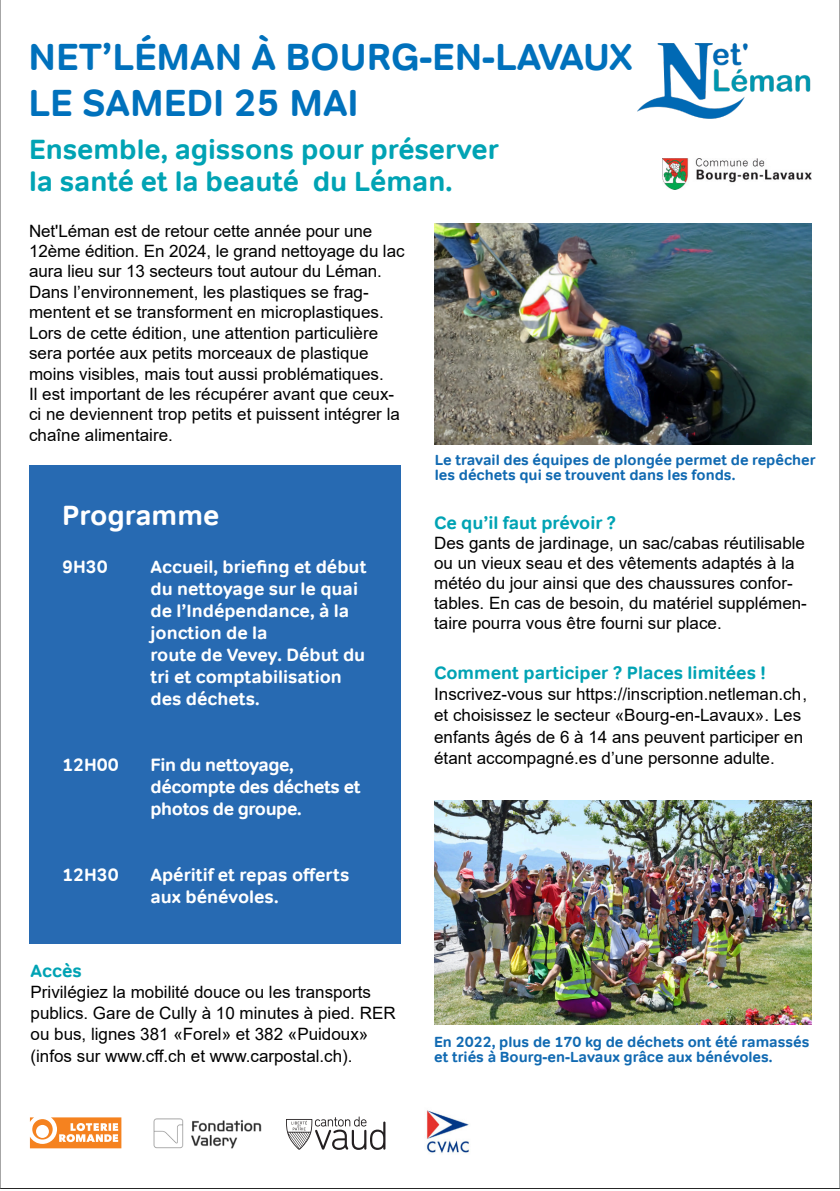
<style>
.page{position:relative;width:840px;height:1191px;background:#fff}
.page>*{position:absolute;margin:0;border:0;box-sizing:border-box;transform-origin:0 0}
.t1{font:700 38px/46px "Tondo";color:#0071bc}
.t2{font:700 28px/32px "Tondo";color:#00a3b4}
.t3{font:700 28px "Tondo";color:#fff}
.t4{font:700 18px/22px "Tondo";color:#fff}
.t5{font:700 18px "Tondo";color:#00a3b4}
.t6{font:700 18px/22px "Tondo";letter-spacing:-.02em;color:#fff}
.t7{font:17px/20.4px "Arial";color:#000}
.t8{font:700 14.8px/15px "Tondo";color:#116ab2}
</style>
<div class="page">
<img style="left:0;top:0;width:812px;height:1188px">
<img style="left:662px;top:159px;width:149px;height:31px">
<svg style="left:29px;top:1116px;width:93px;height:33px"></svg>
<svg style="left:30px;top:1117px;width:91px;height:31px"></svg>
<img style="left:144px;top:1110px;width:127px;height:46px">
<svg style="left:286px;top:1116px;width:99px;height:33px"></svg>
<img style="left:424px;top:1107px;width:48px;height:49px">
<h1 class="t1" style="left:29px;top:38px;width:605px">NET’LÉMAN À BOURG-EN-LAVAUX<br>LE SAMEDI 25 MAI</h1>
<h2 class="t2" style="left:29px;top:136px;width:471px">Ensemble, agissons pour préserver la santé et la beauté du Léman.</h2>
<p class="t7" style="left:29px;top:222px;width:377px">Net'Léman est de retour cette année pour une 12ème édition. En 2024, le grand nettoyage du lac aura lieu sur 13 secteurs tout autour du Léman.<br>Dans l’environnement, les plastiques se frag&shy;mentent et se transforment en microplastiques.<br>Lors de cette édition, une attention particulière sera portée aux petits morceaux de plastique moins visibles, mais tout aussi problématiques.<br>Il est important de les récupérer avant que ceux&shy;ci ne deviennent trop petits et puissent intégrer la chaîne alimentaire.</p>
<h2 class="t3" style="left:62px;top:505px;width:159px">Programme</h2>
<p class="t4" style="left:62px;top:558px;width:47px">9H30</p>
<p class="t4" style="left:150px;top:558px;width:217px">Accueil, briefing et début du nettoyage sur le quai de l’Indépendance, à la jonction de la<br>route de Vevey. Début du tri et comptabilisation des déchets.</p>
<p class="t4" style="left:62px;top:756px;width:58px">12H00</p>
<p class="t6" style="left:150px;top:756px;width:211px">Fin du nettoyage, décompte des déchets et photos de groupe.</p>
<p class="t4" style="left:62px;top:866px;width:58px">12H30</p>
<p class="t4" style="left:150px;top:866px;width:200px">Apéritif et repas offerts aux bénévoles.</p>
<p class="t5" style="left:31px;top:964px;width:53px">Accès</p>
<p class="t7" style="left:31px;top:983px;width:366px;line-height:21.2px">Privilégiez la mobilité douce ou les transports publics. Gare de Cully à 10 minutes à pied. RER ou bus, lignes 381 «Forel» et 382 «Puidoux» (infos sur www.cff.ch et www.carpostal.ch).</p>
<p class="t8" style="left:434px;top:454px;width:382px">Le travail des équipes de plongée permet de repêcher les déchets qui se trouvent dans les fonds.</p>
<p class="t5" style="left:434px;top:516px;width:183px">Ce qu’il faut prévoir ?</p>
<p class="t7" style="left:434px;top:535px;width:374px">Des gants de jardinage, un sac/cabas réutilisable ou un vieux seau et des vêtements adaptés à la météo du jour ainsi que des chaussures confor&shy;tables. En cas de besoin, du matériel supplémen&shy;taire pourra vous être fourni sur place.</p>
<p class="t5" style="left:434px;top:666px;width:333px">Comment participer ? Places limitées !</p>
<p class="t7" style="left:434px;top:685px;width:374px;line-height:21.2px">Inscrivez-vous sur https://inscription.netleman.ch , et choisissez le secteur «Bourg-en-Lavaux». Les enfants âgés de 6 à 14 ans peuvent participer en étant accompagné.es d’une personne adulte.</p>
<p class="t8" style="left:434px;top:1035px;width:376px">En 2022, plus de 170 kg de déchets ont été ramassés et triés à Bourg-en-Lavaux grâce aux bénévoles.</p>
</div>
